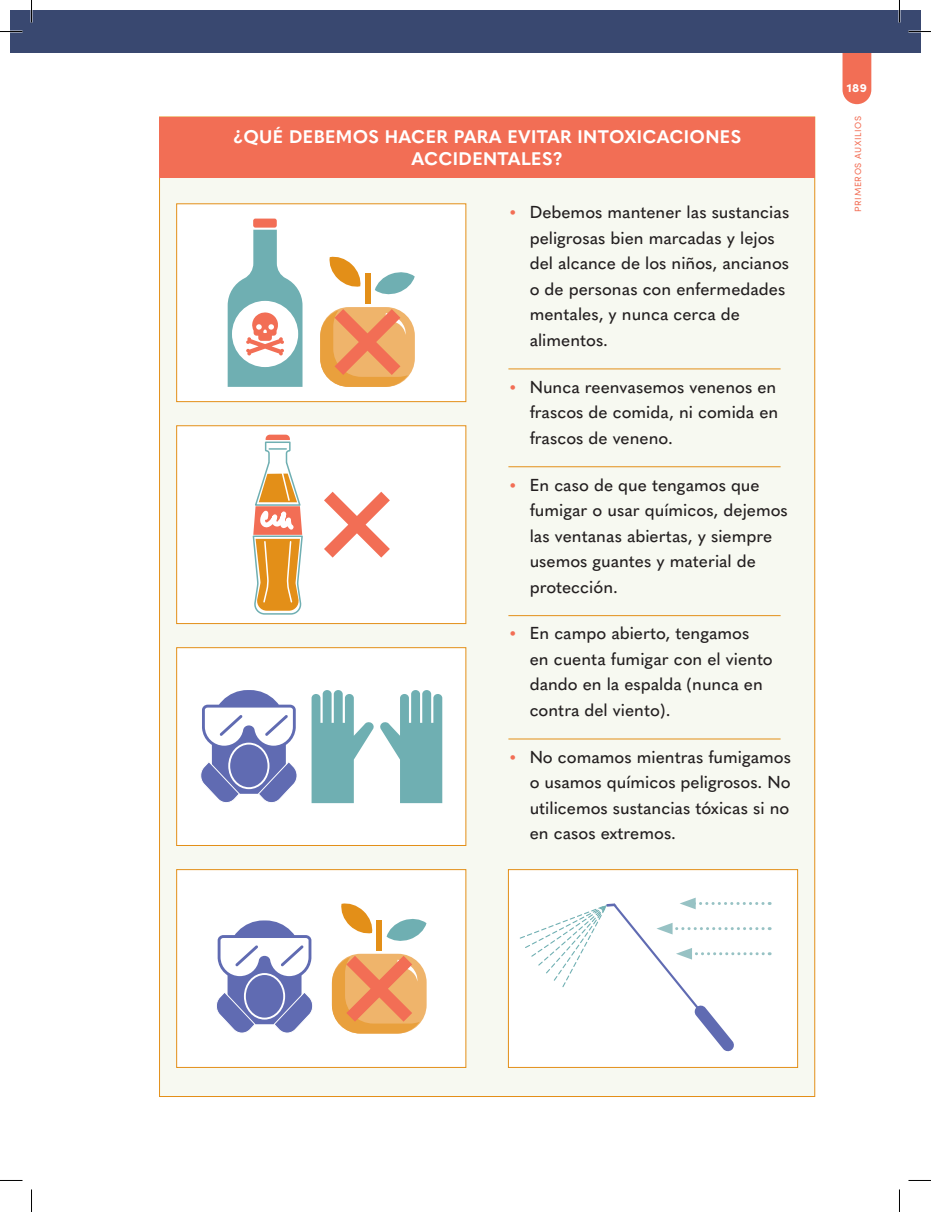
<style>
.page{position:relative;width:931px;height:1212px;background:#fff}
.page>*{position:absolute;margin:0;border:0;box-sizing:border-box;transform-origin:0 0}
.t1{font:700 18px/21.6px "Quasimoda";letter-spacing:.02em;color:#fff;text-align:center}
.t2{font:500 17.1px/25.5px "Quasimoda";color:#231f20}
.t3{font:900 12px "Sofia Pro";color:#fff}
.t4{font:9px "Sofia Pro";letter-spacing:.07em;color:#f26e55}
.s1{font-weight:700;font-size:15px;color:#f26e55}
</style>
<div class="page">
<svg style="left:842px;top:53px;width:29px;height:51px"></svg>
<div style="left:10px;top:10px;width:910px;height:43px;background:#394870"></div>
<div style="left:159px;top:117px;width:656px;height:979px;background:#f7f9f1;border:1px solid #e38f18"></div>
<div style="left:159px;top:118px;width:655px;height:60px;background:#f26e55"></div>
<hr style="left:508px;top:368px;width:272px;height:1px;background:#e38f18">
<hr style="left:508px;top:466px;width:272px;height:1px;background:#e38f18">
<hr style="left:508px;top:615px;width:272px;height:1px;background:#e38f18">
<hr style="left:508px;top:738px;width:272px;height:1px;background:#e38f18">
<div style="left:176px;top:203px;width:290px;height:199px;background:#fff;border:1px solid #e38f18"></div>
<div style="left:176px;top:425px;width:290px;height:198px;background:#fff;border:1px solid #e38f18"></div>
<div style="left:176px;top:647px;width:290px;height:198px;background:#fff;border:1px solid #e38f18"></div>
<div style="left:176px;top:869px;width:290px;height:198px;background:#fff;border:1px solid #e38f18"></div>
<div style="left:508px;top:869px;width:289px;height:198px;background:#fff;border:1px solid #e38f18"></div>
<svg style="left:228px;top:230px;width:74px;height:157px"></svg>
<div style="left:253px;top:218px;width:24px;height:9px;background:#f26e55;border-radius:2px"></div>
<div style="left:320px;top:307px;width:95px;height:80px;background:#efb46b;border-radius:29px"></div>
<div style="left:364px;top:273px;width:6px;height:30px;background:#e38f18"></div>
<svg style="left:375px;top:272px;width:39px;height:23px"></svg>
<svg style="left:329px;top:256px;width:32px;height:31px"></svg>
<svg style="left:320px;top:309px;width:88px;height:78px"></svg>
<svg style="left:252px;top:434px;width:51px;height:181px"></svg>
<svg style="left:324px;top:491px;width:66px;height:66px"></svg>
<svg style="left:311px;top:690px;width:131px;height:112px"></svg>
<svg style="left:200px;top:690px;width:97px;height:113px"></svg>
<div style="left:332px;top:953px;width:94px;height:80px;background:#efb46b;border-radius:29px"></div>
<div style="left:376px;top:919px;width:6px;height:31px;background:#e38f18"></div>
<svg style="left:386px;top:919px;width:40px;height:22px"></svg>
<svg style="left:341px;top:903px;width:32px;height:31px"></svg>
<svg style="left:332px;top:955px;width:87px;height:78px"></svg>
<svg style="left:217px;top:920px;width:96px;height:113px"></svg>
<svg style="left:519px;top:897px;width:244px;height:154px"></svg>
<hr style="left:898px;top:0;width:2px;height:22px;background:#fff">
<svg style="left:0;top:31px;width:22px;height:1px"></svg>
<svg style="left:908px;top:31px;width:22px;height:1px"></svg>
<svg style="left:31px;top:0;width:1px;height:22px"></svg>
<svg style="left:31px;top:1189px;width:1px;height:22px"></svg>
<svg style="left:899px;top:0;width:1px;height:22px"></svg>
<svg style="left:899px;top:1189px;width:1px;height:22px"></svg>
<p class="t1" style="left:233px;top:125px;width:509px">¿QUÉ DEBEMOS HACER PARA EVITAR INTOXICACIONES<br>ACCIDENTALES?</p>
<p class="t2" style="left:529px;top:198px;width:261px;text-indent:-21px"><span class="s1">•</span> Debemos mantener las sustancias peligrosas bien marcadas y lejos del alcance de los niños, ancianos o de personas con enfermedades mentales, y nunca cerca de alimentos.</p>
<p class="t2" style="left:529px;top:372px;width:250px;text-align:justify;text-indent:-21px"><span class="s1">•</span> Nunca reenvasemos venenos en frascos de comida, ni comida en frascos de veneno.</p>
<p class="t2" style="left:529px;top:470px;width:260px;text-indent:-21px"><span class="s1">•</span> En caso de que tengamos que fumigar o usar químicos, dejemos las ventanas abiertas, y siempre usemos guantes y material de protección.</p>
<p class="t2" style="left:529px;top:619px;width:244px;text-indent:-21px"><span class="s1">•</span> En campo abierto, tengamos<br>en cuenta fumigar con el viento dando en la espalda (nunca en contra del viento).</p>
<p class="t2" style="left:529px;top:742px;width:263px;text-align:justify;text-indent:-21px"><span class="s1">•</span> No comamos mientras fumigamos o usamos químicos peligrosos. No utilicemos sustancias tóxicas si no en casos extremos.</p>
<p class="t3" style="left:846px;top:79px;width:21px">189</p>
<p class="t4" style="left:851px;top:212px;width:97px;rotate:-90deg">PRIMEROS AUXILIOS</p>
</div>
